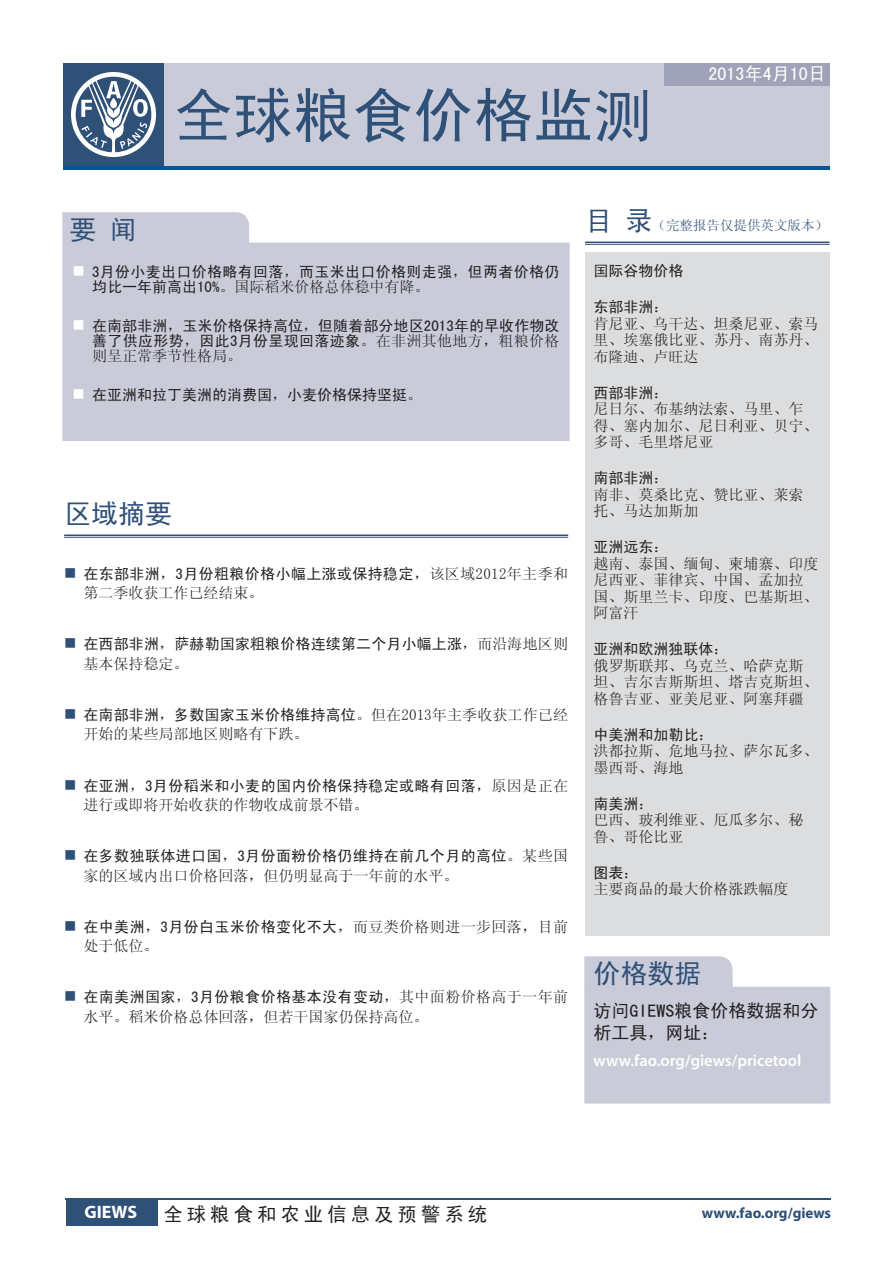
<style>
.page{position:relative;width:893px;height:1263px;background:#fff}
.page>*{position:absolute;margin:0;border:0;box-sizing:border-box;transform-origin:0 0}
.t1{font:60px "Sim Hei";color:#2f5077}
.t2{font:27px "Sim Hei";color:#2f5077}
.t3{font:19.5px "Sim Hei";letter-spacing:.2em;color:#231f20}
.t4{font:18px/21.6px "Sim Hei";color:#231f20}
.t5{font:18px "Sim Hei";color:#fff}
.t6{font:700 18px "Myriad Pro";color:#fff}
.t7{font:600 16.5px "Myriad Pro";color:#fff}
.HL_chinese{font:15px/16.5px "Sim Sun";color:#231f20}
.Highlights_text{font:15px/15px "Sim Hei";letter-spacing:.005em;color:#231f20}
.HL_chinese-2{font:15px/19.5px "Sim Hei";letter-spacing:.025em;color:#231f20}
.t8{font:700 15px "Myriad Pro";color:#2f5077}
.t9{font:13.5px "Sim Sun";color:#2f5077}
.s1{font-family:"Sim Hei";font-size:27px}
.s2{color:#fff}
.s3{font-family:"Sim Sun"}
.s4{color:#2f5077}
.s5{font-family:"Sim Hei"}
</style>
<div class="page">
<div style="left:63px;top:63px;width:767px;height:105px;background:#2f5077"></div>
<div style="left:164px;top:63px;width:666px;height:106px;background:#c9cbd9"></div>
<hr style="left:66px;top:1198px;width:765px;height:2px;background:#2f5077">
<hr style="left:63px;top:166px;width:767px;height:3px;background:#005595">
<svg style="left:71px;top:72px;width:85px;height:85px"></svg>
<div style="left:66px;top:1200px;width:92px;height:26px;background:#2f5077"></div>
<div style="left:664px;top:63px;width:166px;height:23px;background:#a0a3b8"></div>
<div style="left:585px;top:252px;width:245px;height:684px;background:#dcdddf"></div>
<hr style="left:585px;top:242px;width:245px;height:1px;background:#2f5077">
<hr style="left:585px;top:244px;width:245px;height:1px;background:#2f5077">
<hr style="left:64px;top:534px;width:504px;height:2px;background:#2f5077">
<hr style="left:64px;top:537px;width:504px;height:1px;background:#2f5077">
<div style="left:62px;top:243px;width:508px;height:198px;background:#c9cbd9"></div>
<div style="left:62px;top:212px;width:187px;height:32px;background:#c9cbd9"></div>
<div style="left:584px;top:987px;width:246px;height:116px;background:#c9cbd9"></div>
<div style="left:584px;top:956px;width:149px;height:32px;background:#c9cbd9"></div>
<p class="t2" style="left:69px;top:216px;width:69px">要 闻</p>
<h1 class="t1" style="left:173px;top:85px;width:481px">全球粮食价格监测</h1>
<p class="t5" style="left:709px;top:65px;width:118px">2013年4月10日</p>
<p class="t9" style="left:585px;top:218px;width:244px"><span class="s1">目 录</span>（完整报告仅提供英文版本）</p>
<p class="Highlights_text" style="left:92px;top:264px;width:469px;text-indent:-19px"><span class="s2">■</span> 3月份小麦出口价格略有回落，而玉米出口价格则走强，但两者价格仍均比一年前高出10%<span class="s3">。国际稻米价格总体稳中有降。</span></p>
<p class="Highlights_text" style="left:92px;top:318px;width:469px;text-align:justify;text-indent:-19px"><span class="s2">■</span> 在南部非洲，玉米价格保持高位，但随着部分地区2013年的早收作物改善了供应形势，因此3月份呈现回落迹象<span class="s3">。在非洲其他地方，粗粮价格则呈正常季节性格局。</span></p>
<p class="Highlights_text" style="left:73px;top:387px;width:351px"><span class="s2">■</span> 在亚洲和拉丁美洲的消费国，小麦价格保持坚挺<span class="s3">。</span></p>
<p class="t2" style="left:64px;top:499px;width:109px">区域摘要</p>
<p class="HL_chinese" style="left:83px;top:564px;width:486px;line-height:19.5px;text-indent:-19px"><span class="s4">■</span> <span class="s5">在东部非洲，3月份粗粮价格小幅上涨或保持稳定</span>，该区域2012年主季和第二季收获工作已经结束。</p>
<p class="HL_chinese-2" style="left:83px;top:634px;width:486px;text-indent:-19px"><span class="s4">■</span> 在西部非洲，萨赫勒国家粗粮价格连续第二个月小幅上涨<span class="s3">，而沿海地区则基本保持稳定。</span></p>
<p class="HL_chinese" style="left:83px;top:705px;width:486px;line-height:19.5px;text-indent:-19px"><span class="s4">■</span> <span class="s5">在南部非洲，多数国家玉米价格维持高位</span>。但在2013年主季收获工作已经开始的某些局部地区则略有下跌。</p>
<p class="HL_chinese-2" style="left:83px;top:775px;width:486px;text-indent:-19px"><span class="s4">■</span> 在亚洲，3月份稻米和小麦的国内价格保持稳定或略有回落<span class="s3">，原因是正在进行或即将开始收获的作物收成前景不错。</span></p>
<p class="HL_chinese" style="left:83px;top:846px;width:486px;line-height:19.5px;text-indent:-19px"><span class="s4">■</span> <span class="s5">在多数独联体进口国，3月份面粉价格仍维持在前几个月的高位</span>。某些国家的区域内出口价格回落，但仍明显高于一年前的水平。</p>
<p class="HL_chinese" style="left:83px;top:916px;width:486px;line-height:19.5px;text-indent:-19px"><span class="s4">■</span> <span class="s5">在中美洲，3月份白玉米价格变化不大</span>，而豆类价格则进一步回落，目前处于低位。</p>
<p class="HL_chinese" style="left:83px;top:987px;width:486px;line-height:19.5px;text-indent:-19px"><span class="s4">■</span> <span class="s5">在南美洲国家，3月份粮食价格基本没有变动</span>，其中面粉价格高于一年前水平。稻米价格总体回落，但若干国家仍保持高位。</p>
<p class="Highlights_text" style="left:593px;top:263px;width:91px">国际谷物价格</p>
<p class="HL_chinese" style="left:593px;top:299px;width:226px"><span class="s5">东部非洲</span>：<br>肯尼亚、乌干达、坦桑尼亚、索马里、埃塞俄比亚、苏丹、南苏丹、布隆迪、卢旺达</p>
<p class="HL_chinese" style="left:593px;top:384px;width:226px"><span class="s5">西部非洲</span>：<br>尼日尔、布基纳法索、马里、乍得、塞内加尔、尼日利亚、贝宁、多哥、毛里塔尼亚</p>
<p class="HL_chinese" style="left:593px;top:470px;width:211px"><span class="s5">南部非洲</span>：<br>南非、莫桑比克、赞比亚、莱索托、马达加斯加</p>
<p class="HL_chinese" style="left:593px;top:539px;width:226px"><span class="s5">亚洲远东</span>：<br>越南、泰国、缅甸、柬埔寨、印度尼西亚、菲律宾、中国、孟加拉国、斯里兰卡、印度、巴基斯坦、阿富汗</p>
<p class="HL_chinese" style="left:593px;top:641px;width:226px"><span class="s5">亚洲和欧洲独联体</span>：<br>俄罗斯联邦、乌克兰、哈萨克斯坦、吉尔吉斯斯坦、塔吉克斯坦、格鲁吉亚、亚美尼亚、阿塞拜疆</p>
<p class="HL_chinese" style="left:593px;top:726px;width:226px"><span class="s5">中美洲和加勒比</span>：<br>洪都拉斯、危地马拉、萨尔瓦多、墨西哥、海地</p>
<p class="HL_chinese" style="left:593px;top:795px;width:211px"><span class="s5">南美洲</span>：<br>巴西、玻利维亚、厄瓜多尔、秘鲁、哥伦比亚</p>
<p class="HL_chinese" style="left:593px;top:864px;width:196px"><span class="s5">图表</span>：<br>主要商品的最大价格涨跌幅度</p>
<p class="t2" style="left:593px;top:960px;width:109px">价格数据</p>
<p class="t4" style="left:593px;top:1000px;width:226px">访问GIEWS粮食价格数据和分析工具，网址：</p>
<p class="t7" style="left:593px;top:1050px;width:209px">www.fao.org/giews/pricetool</p>
<p class="t6" style="left:84px;top:1200px;width:54px">GIEWS</p>
<h3 class="t3" style="left:164px;top:1204px;width:325px">全球粮食和农业信息及预警系统</h3>
<p class="t8" style="left:702px;top:1203px;width:131px">www.fao.org/giews</p>
</div>
